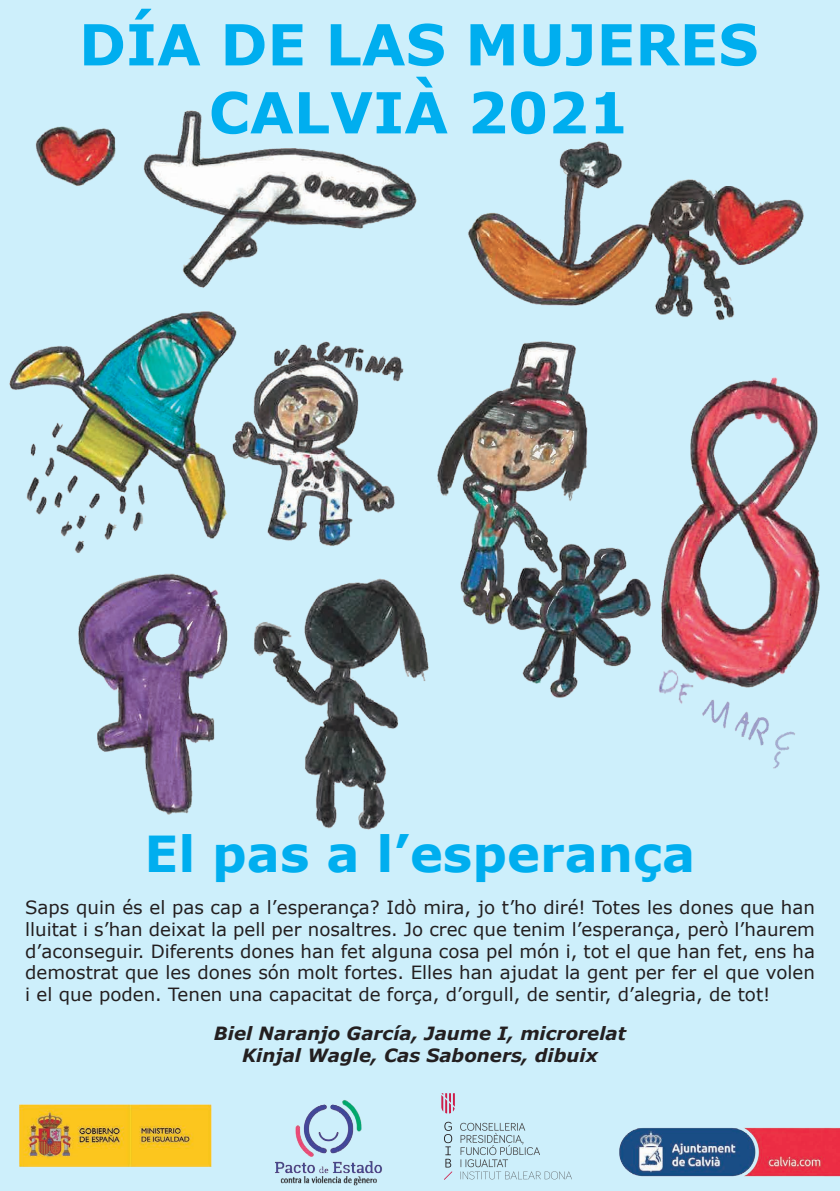
<style>
.page{position:relative;width:840px;height:1191px;background:#fff}
.page>*{position:absolute;margin:0;border:0;box-sizing:border-box;transform-origin:0 0}
.t1{font:700 56.6px/68px "Verdana";color:#00aeef;text-align:center}
.t2{font:700 49.6px "Verdana";color:#00aeef}
.t3{font:18.2px/21.8px "Verdana";color:#231f20;text-align:justify}
.t4{font:italic 700 18.2px/21.8px "Verdana";color:#231f20;text-align:center}
</style>
<div class="page">
<div style="left:0;top:0;width:839px;height:1191px;background:#cdeffb"></div>
<img style="left:0;top:99px;width:839px;height:761px">
<img style="left:0;top:1087px;width:839px;height:103px">
<h1 class="t1" style="left:79px;top:10px;width:680px">DÍA DE LAS MUJERES<br>CALVIÀ 2021</h1>
<h2 class="t2" style="left:144px;top:818px;width:552px">El pas a l’esperança</h2>
<p class="t3" style="left:25px;top:895px;width:791px">Saps quin és el pas cap a l’esperança? Idò mira, jo t’ho diré! Totes les dones que han lluitat i s’han deixat la pell per nosaltres. Jo crec que tenim l’esperança, però l’haurem d’aconseguir. Diferents dones han fet alguna cosa pel món i, tot el que han fet, ens ha demostrat que les dones són molt fortes. Elles han ajudat la gent per fer el que volen i el que poden. Tenen una capacitat de força, d’orgull, de sentir, d’alegria, de tot!</p>
<p class="t4" style="left:214px;top:1022px;width:413px">Biel Naranjo García, Jaume I, microrelat<br>Kinjal Wagle, Cas Saboners, dibuix</p>
</div>
